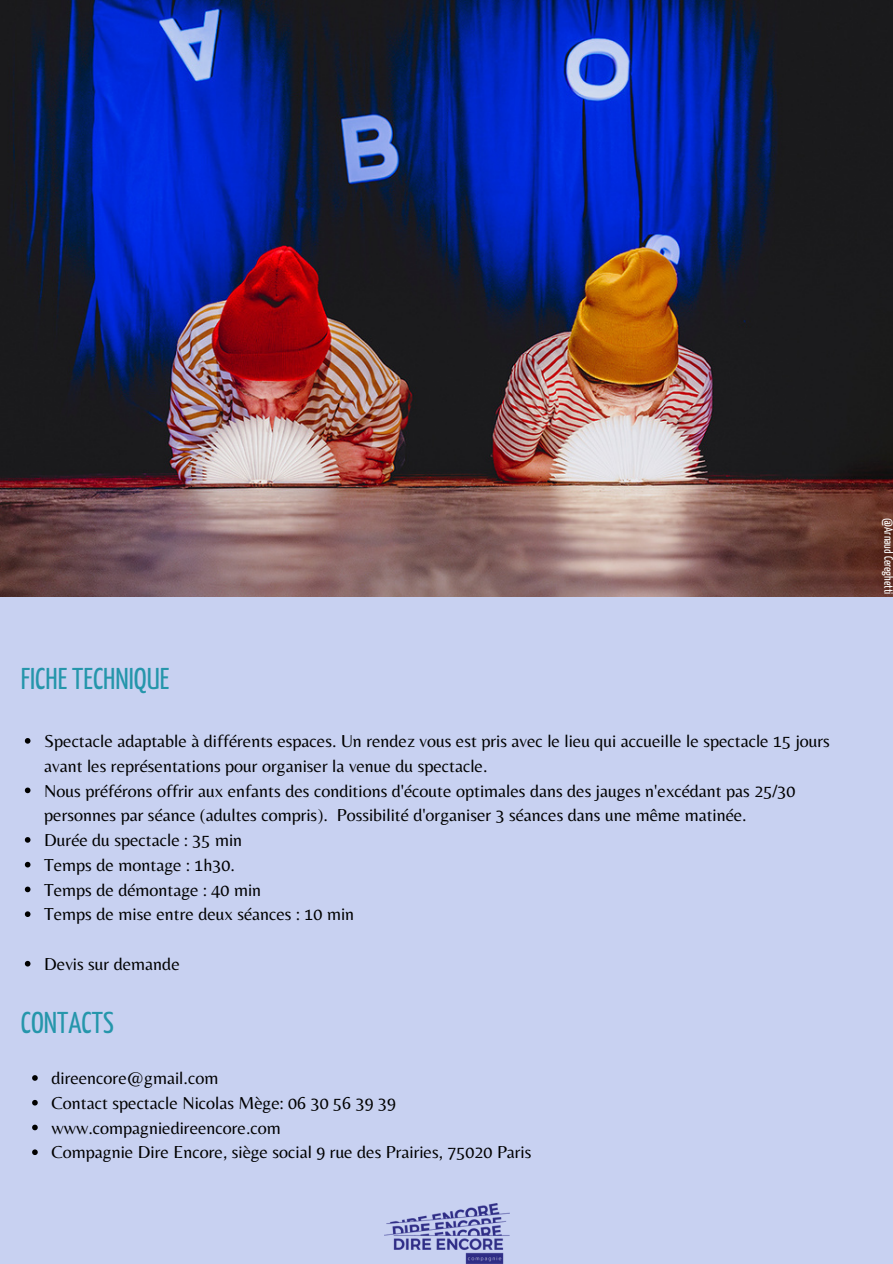
<style>
.page{position:relative;width:893px;height:1264px;background:#fff}
.page>*{position:absolute;margin:0;border:0;box-sizing:border-box;transform-origin:0 0}
.t1{font:30px "Yanone Kaffeesatz";color:#2596ab}
.t2{font:18px/24.8px "Belleza";color:#000}
.t3{font:12px "Yanone Kaffeesatz";color:#fff}
</style>
<div class="page">
<div style="left:0;top:0;width:892px;height:1263px;background:#c8d1f1"></div>
<img style="left:384px;top:1203px;width:125px;height:60px">
<img style="left:0;top:0;width:892px;height:596px">
<svg style="left:25px;top:738px;width:5px;height:5px"></svg>
<svg style="left:25px;top:787px;width:5px;height:6px"></svg>
<svg style="left:25px;top:837px;width:5px;height:5px"></svg>
<svg style="left:25px;top:861px;width:5px;height:6px"></svg>
<svg style="left:25px;top:886px;width:5px;height:6px"></svg>
<svg style="left:25px;top:911px;width:5px;height:6px"></svg>
<svg style="left:25px;top:960px;width:5px;height:6px"></svg>
<svg style="left:32px;top:1075px;width:6px;height:5px"></svg>
<svg style="left:32px;top:1099px;width:6px;height:6px"></svg>
<svg style="left:32px;top:1124px;width:6px;height:6px"></svg>
<svg style="left:32px;top:1149px;width:6px;height:5px"></svg>
<p class="t1" style="left:21px;top:666px;width:150px">FICHE TECHNIQUE</p>
<p class="t2" style="left:44px;top:728px;width:787px">Spectacle adaptable à différents espaces. Un rendez vous est pris avec le lieu qui accueille le spectacle 15 jours avant les représentations pour organiser la venue du spectacle.</p>
<p class="t2" style="left:44px;top:777px;width:752px">Nous préférons offrir aux enfants des conditions d'écoute optimales dans des jauges n'excédant pas 25/30 personnes par séance (adultes compris). Possibilité d'organiser 3 séances dans une même matinée.</p>
<p class="t2" style="left:44px;top:827px;width:200px">Durée du spectacle : 35 min</p>
<p class="t2" style="left:44px;top:852px;width:192px">Temps de montage : 1h30.</p>
<p class="t2" style="left:44px;top:876px;width:218px">Temps de démontage : 40 min</p>
<p class="t2" style="left:44px;top:901px;width:311px">Temps de mise entre deux séances : 10 min</p>
<p class="t2" style="left:44px;top:951px;width:137px">Devis sur demande</p>
<p class="t1" style="left:21px;top:1010px;width:94px">CONTACTS</p>
<p class="t2" style="left:51px;top:1065px;width:168px">direencore@gmail.com</p>
<p class="t2" style="left:51px;top:1090px;width:346px">Contact spectacle Nicolas Mège: 06 30 56 39 39</p>
<p class="t2" style="left:51px;top:1114px;width:231px">www.compagniedireencore.com</p>
<p class="t2" style="left:51px;top:1139px;width:481px">Compagnie Dire Encore, siège social 9 rue des Prairies, 75020 Paris</p>
<p class="t3" style="left:893px;top:518px;width:77px;rotate:90deg">@Arnaud Cereghetti</p>
</div>
